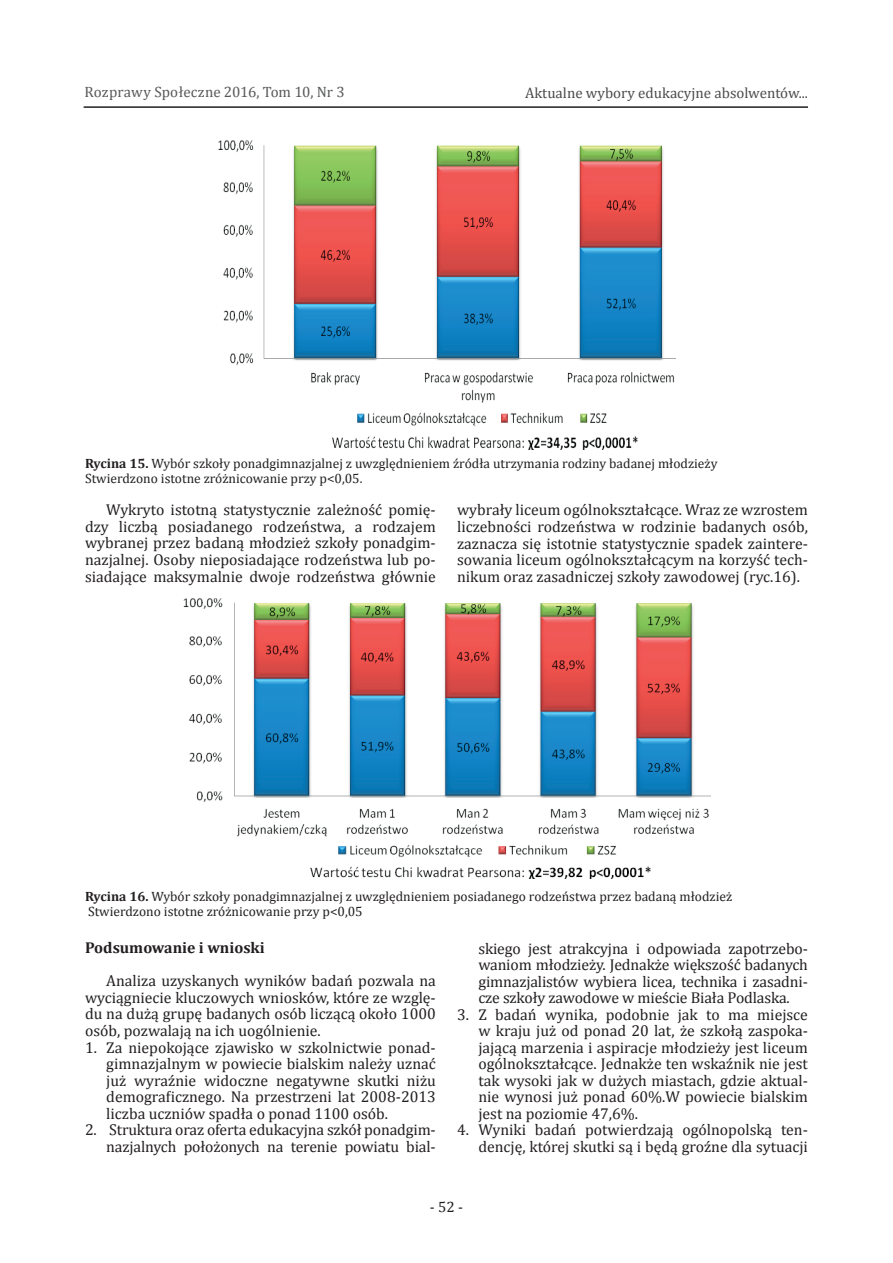
<style>
.page{position:relative;width:893px;height:1263px;background:#fff}
.page>*{position:absolute;margin:0;border:0;box-sizing:border-box;transform-origin:0 0}
.t1{font:15.75px/16.5px "Cambria";color:#231f20;text-align:justify}
.t2{font:700 15.75px "Cambria";color:#231f20}
.t3{font:15px "Cambria";color:#4b4c4d}
.t4{font:15px "Cambria";color:#57585a}
.t5{font:15px "Cambria";color:#231f20}
.t6{font:13.5px/15px "Cambria";color:#231f20}
.s1{font-weight:700}
</style>
<div class="page">
<hr style="left:84px;top:106px;width:724px;height:2px;background:#231f20">
<img style="left:218px;top:140px;width:457px;height:310px">
<img style="left:183px;top:598px;width:527px;height:280px">
<p class="t4" style="left:84px;top:83px;width:262px">Rozprawy Społeczne 2016, Tom 10, Nr 3</p>
<p class="t3" style="left:525px;top:84px;width:284px">Aktualne wybory edukacyjne absolwentów...</p>
<p class="t6" style="left:85px;top:456px;width:634px"><span class="s1">Rycina 15.</span> Wybór szkoły ponadgimnazjalnej z uwzględnieniem źródła utrzymania rodziny badanej młodzieży<br>Stwierdzono istotne zróżnicowanie przy p&lt;0,05.</p>
<p class="t1" style="left:85px;top:502px;width:352px;text-indent:21px">Wykryto istotną statystycznie zależność pomię&shy;dzy liczbą posiadanego rodzeństwa, a rodzajem wybranej przez badaną młodzież szkoły ponadgim&shy;nazjalnej. Osoby nieposiadające rodzeństwa lub po&shy;siadające maksymalnie dwoje rodzeństwa głównie</p>
<p class="t1" style="left:457px;top:502px;width:352px">wybrały liceum ogólnokształcące. Wraz ze wzrostem liczebności rodzeństwa w rodzinie badanych osób, zaznacza się istotnie statystycznie spadek zaintere&shy;sowania liceum ogólnokształcącym na korzyść tech&shy;nikum oraz zasadniczej szkoły zawodowej (ryc.16).</p>
<p class="t6" style="left:85px;top:889px;width:649px"><span class="s1">Rycina 16.</span> Wybór szkoły ponadgimnazjalnej z uwzględnieniem posiadanego rodzeństwa przez badaną młodzież<br>Stwierdzono istotne zróżnicowanie przy p&lt;0,05</p>
<p class="t2" style="left:85px;top:937px;width:181px">Podsumowanie i wnioski</p>
<p class="t1" style="left:85px;top:973px;width:352px;text-indent:21px">Analiza uzyskanych wyników badań pozwala na wyciągniecie kluczowych wniosków, które ze wzglę&shy;du na dużą grupę badanych osób liczącą około 1000 osób, pozwalają na ich uogólnienie.</p>
<p class="t1" style="left:106px;top:1039px;width:331px;text-indent:-21px">1. Za niepokojące zjawisko w szkolnictwie ponad&shy;gimnazjalnym w powiecie bialskim należy uznać już wyraźnie widoczne negatywne skutki niżu demograficznego. Na przestrzeni lat 2008-2013 liczba uczniów spadła o ponad 1100 osób.</p>
<p class="t1" style="left:85px;top:1121px;width:352px;text-align:right">2. Struktura oraz oferta edukacyjna szkół ponadgim&shy;nazjalnych położonych na terenie powiatu bial-</p>
<p class="t1" style="left:478px;top:940px;width:331px">skiego jest atrakcyjna i odpowiada zapotrzebo&shy;waniom młodzieży. Jednakże większość badanych gimnazjalistów wybiera licea, technika i zasadni&shy;cze szkoły zawodowe w mieście Biała Podlaska.</p>
<p class="t1" style="left:478px;top:1006px;width:331px;text-indent:-21px">3. Z badań wynika, podobnie jak to ma miejsce w kraju już od ponad 20 lat, że szkołą zaspoka&shy;jającą marzenia i aspiracje młodzieży jest liceum ogólnokształcące. Jednakże ten wskaźnik nie jest tak wysoki jak w dużych miastach, gdzie aktual&shy;nie wynosi już ponad 60%.W powiecie bialskim jest na poziomie 47,6%.</p>
<p class="t1" style="left:457px;top:1121px;width:352px;text-align:right">4. Wyniki badań potwierdzają ogólnopolską ten&shy;dencję, której skutki są i będą groźne dla sytuacji</p>
<p class="t5" style="left:430px;top:1198px;width:35px">- 52 -</p>
</div>
